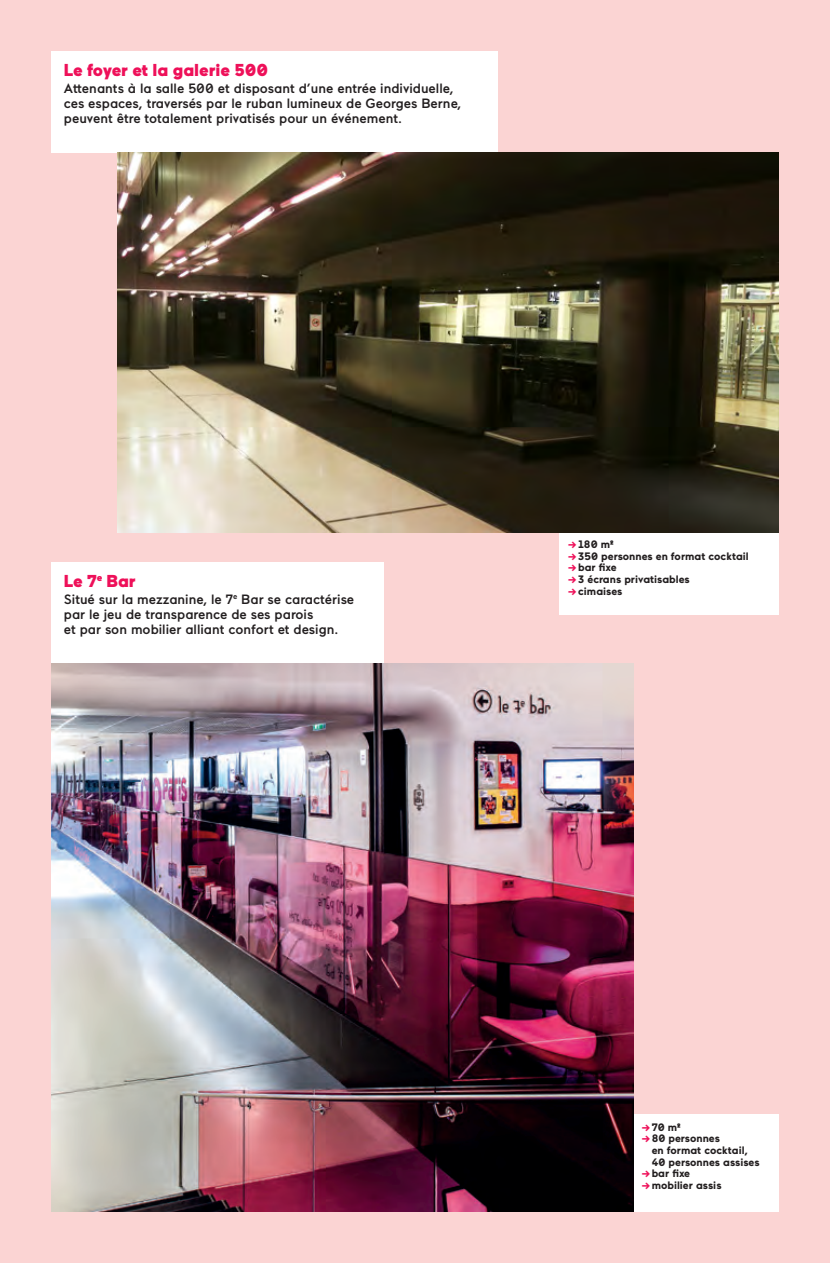
<style>
.page{position:relative;width:830px;height:1263px;background:#fff}
.page>*{position:absolute;margin:0;border:0;box-sizing:border-box;transform-origin:0 0}
.t1{font:900 17.25px "Maax";color:#ee1059}
.t2{font:500 13.5px/15px "Maax";color:#231f20}
.t3{font:700 10.8px/11.7px "Maax";color:#231f20}
.s1{color:#ee1059}
</style>
<div class="page">
<div style="left:0;top:0;width:829px;height:1263px;background:#fbd4d3"></div>
<div style="left:51px;top:51px;width:446px;height:102px;background:#fff"></div>
<div style="left:51px;top:562px;width:333px;height:101px;background:#fff"></div>
<div style="left:559px;top:532px;width:219px;height:82px;background:#fff"></div>
<div style="left:633px;top:1114px;width:145px;height:98px;background:#fff"></div>
<img style="left:51px;top:663px;width:582px;height:549px">
<img style="left:117px;top:153px;width:661px;height:379px">
<p class="t1" style="left:64px;top:58px;width:206px">Le foyer et la galerie 500</p>
<p class="t2" style="left:64px;top:80px;width:399px">Attenants à la salle 500 et disposant d’une entrée individuelle, ces espaces, traversés par le ruban lumineux de Georges Berne, peuvent être totalement privatisés pour un événement.</p>
<p class="t1" style="left:64px;top:569px;width:73px">Le 7<sup>e</sup> Bar</p>
<p class="t2" style="left:64px;top:591px;width:292px">Situé sur la mezzanine, le 7<sup>e</sup> Bar se caractérise par le jeu de transparence de ses parois<br>et par son mobilier alliant confort et design.</p>
<p class="t3" style="left:568px;top:538px;width:47px"><span class="s1">→</span> 180 m²</p>
<p class="t3" style="left:568px;top:550px;width:182px"><span class="s1">→</span> 350 personnes en format cocktail</p>
<p class="t3" style="left:568px;top:561px;width:50px"><span class="s1">→</span> bar fixe</p>
<p class="t3" style="left:568px;top:573px;width:123px"><span class="s1">→</span> 3 écrans privatisables</p>
<p class="t3" style="left:568px;top:585px;width:56px"><span class="s1">→</span> cimaises</p>
<p class="t3" style="left:641px;top:1120px;width:40px"><span class="s1">→</span> 70 m²</p>
<p class="t3" style="left:651px;top:1132px;width:109px;text-indent:-10px"><span class="s1">→</span>80 personnes<br>en format cocktail,<br>40 personnes assises</p>
<p class="t3" style="left:641px;top:1167px;width:50px"><span class="s1">→</span> bar fixe</p>
<p class="t3" style="left:641px;top:1179px;width:81px"><span class="s1">→</span> mobilier assis</p>
</div>
